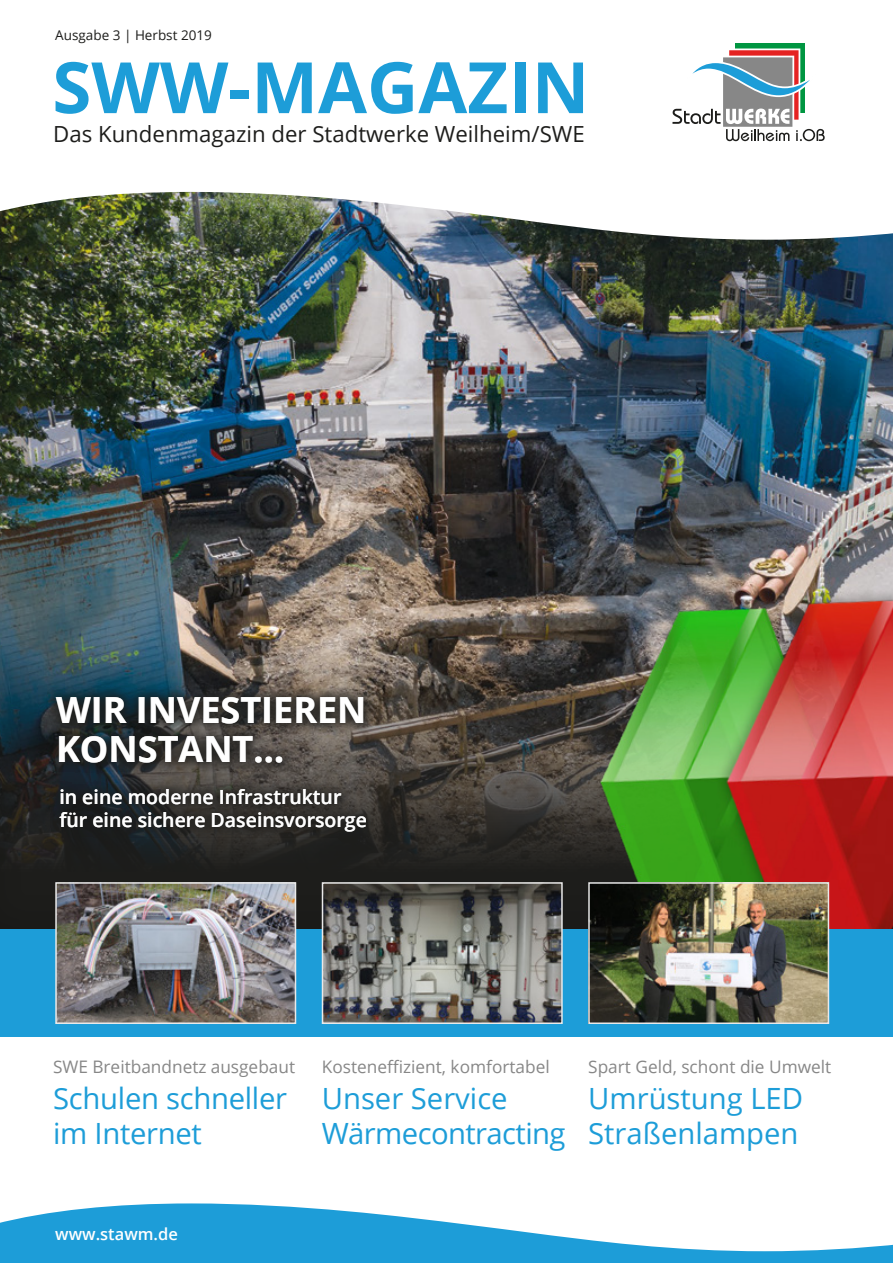
<style>
.page{position:relative;width:893px;height:1263px;background:#fff}
.page>*{position:absolute;margin:0;border:0;box-sizing:border-box;transform-origin:0 0}
.t1{font:700 70.8px "Open Sans";color:#1d9dd8}
.t2{font:700 36px/39px "Open Sans";color:#fff}
.t3{font:29.25px/35.1px "Open Sans";letter-spacing:-.01em;color:#1d9dd8}
.t4{font:22.2px "Open Sans";color:#1d1d1b}
.t5{font:600 19.5px/23.4px "Open Sans";color:#fff}
.t6{font:17.25px "Open Sans";color:#878787}
.t7{font:600 16.5px "Open Sans";color:#fff}
.t8{font:13.5px "Open Sans";color:#1d1d1b}
</style>
<div class="page">
<img style="left:0;top:240px;width:893px;height:689px">
<img style="left:570px;top:542px;width:323px;height:387px">
<svg style="left:0;top:141px;width:893px;height:99px"></svg>
<svg style="left:0;top:1203px;width:893px;height:60px;fill:#1d9dd8"></svg>
<div style="left:0;top:929px;width:893px;height:108px;background:#1d9dd8"></div>
<div style="left:735px;top:43px;width:70px;height:70px;background:linear-gradient(to right,#009641,#009641)"></div>
<svg style="left:672px;top:49px;width:153px;height:92px"></svg>
<img style="left:325px;top:885px;width:235px;height:136px">
<div style="left:322px;top:882px;width:241px;height:142px;border:2px solid #e9e9e9"></div>
<img style="left:591px;top:885px;width:235px;height:136px">
<div style="left:588px;top:882px;width:241px;height:142px;border:2px solid #e9e9e9"></div>
<img style="left:58px;top:885px;width:235px;height:136px">
<div style="left:55px;top:882px;width:241px;height:142px;border:2px solid #e9e9e9"></div>
<div style="left:45px;top:685px;width:332px;height:158px;background:#1d1d1b;opacity:.75"></div>
<p class="t8" style="left:55px;top:26px;width:158px">Ausgabe 3 | Herbst 2019</p>
<h1 class="t1" style="left:52px;top:37px;width:539px">SWW-MAGAZIN</h1>
<p class="t4" style="left:53px;top:119px;width:533px">Das Kundenmagazin der Stadtwerke Weilheim/SWE</p>
<p class="t2" style="left:56px;top:690px;width:312px">WIR INVESTIEREN<br>KONSTANT…</p>
<p class="t5" style="left:59px;top:784px;width:309px">in eine moderne Infrastruktur für eine sichere Daseinsvorsorge</p>
<p class="t6" style="left:53px;top:1055px;width:244px">SWE Breitbandnetz ausgebaut</p>
<p class="t3" style="left:53px;top:1079px;width:235px">Schulen schneller im Internet</p>
<p class="t6" style="left:322px;top:1055px;width:229px">Kosteneffizient, komfortabel</p>
<p class="t3" style="left:322px;top:1079px;width:245px">Unser Service<br>Wärmecontracting</p>
<p class="t6" style="left:588px;top:1055px;width:245px">Spart Geld, schont die Umwelt</p>
<p class="t3" style="left:588px;top:1079px;width:216px">Umrüstung LED<br>Straßenlampen</p>
<p class="t7" style="left:55px;top:1223px;width:124px">www.stawm.de</p>
</div>
